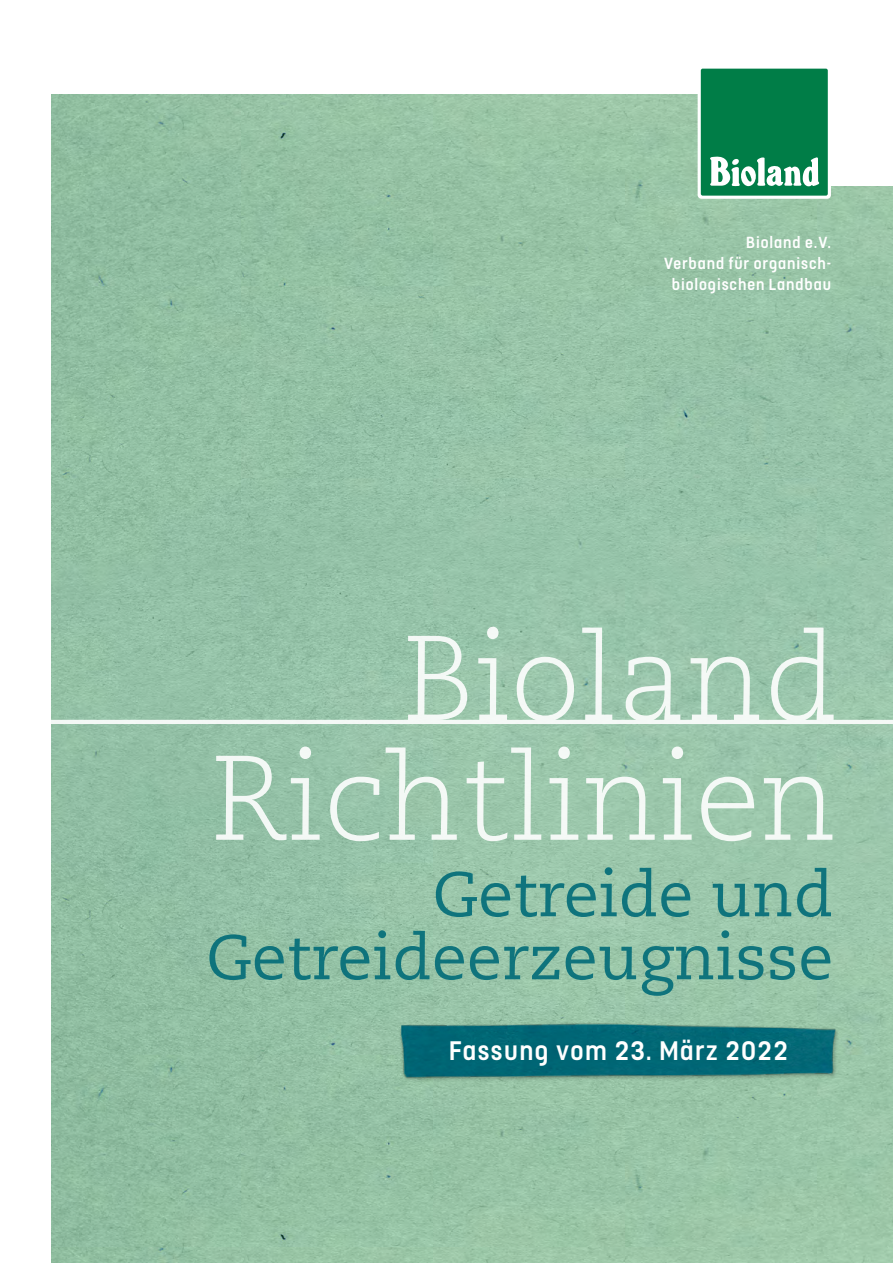
<style>
.page{position:relative;width:893px;height:1263px;background:#fff}
.page>*{position:absolute;margin:0;border:0;box-sizing:border-box;transform-origin:0 0}
.t1{font:63px/63px "Caecilia";color:#006b78;text-align:right}
.t2{font:500 30px "FS Dillon";letter-spacing:.05em;color:#fff}
.t3{font:500 18px/21px "FS Dillon";letter-spacing:.05em;color:#fff;text-align:right}
</style>
<div class="page">
<img style="left:51px;top:95px;width:842px;height:1168px">
<div style="left:715px;top:0;width:178px;height:186px;background:#fff"></div>
<svg style="left:698px;top:65px;width:133px;height:134px"></svg>
<div style="left:701px;top:69px;width:127px;height:127px;background:#007d47;border-radius:2px"></div>
<svg style="left:710px;top:156px;width:109px;height:31px"></svg>
<img style="left:395px;top:1020px;width:447px;height:62px">
<svg style="left:216px;top:746px;width:616px;height:95px;fill:#9bc7ac"></svg>
<svg style="left:51px;top:627px;width:842px;height:97px;background:#a4cbb4"></svg>
<p class="t3" style="left:664px;top:231px;width:169px">Bioland e.V.<br>Verband für organisch&shy;biologischen Landbau</p>
<h1 class="t1" style="left:206px;top:864px;width:629px">Getreide und<br>Getreideerzeugnisse</h1>
<h2 class="t2" style="left:449px;top:1029px;width:340px">Fassung vom 23. März 2022</h2>
</div>
